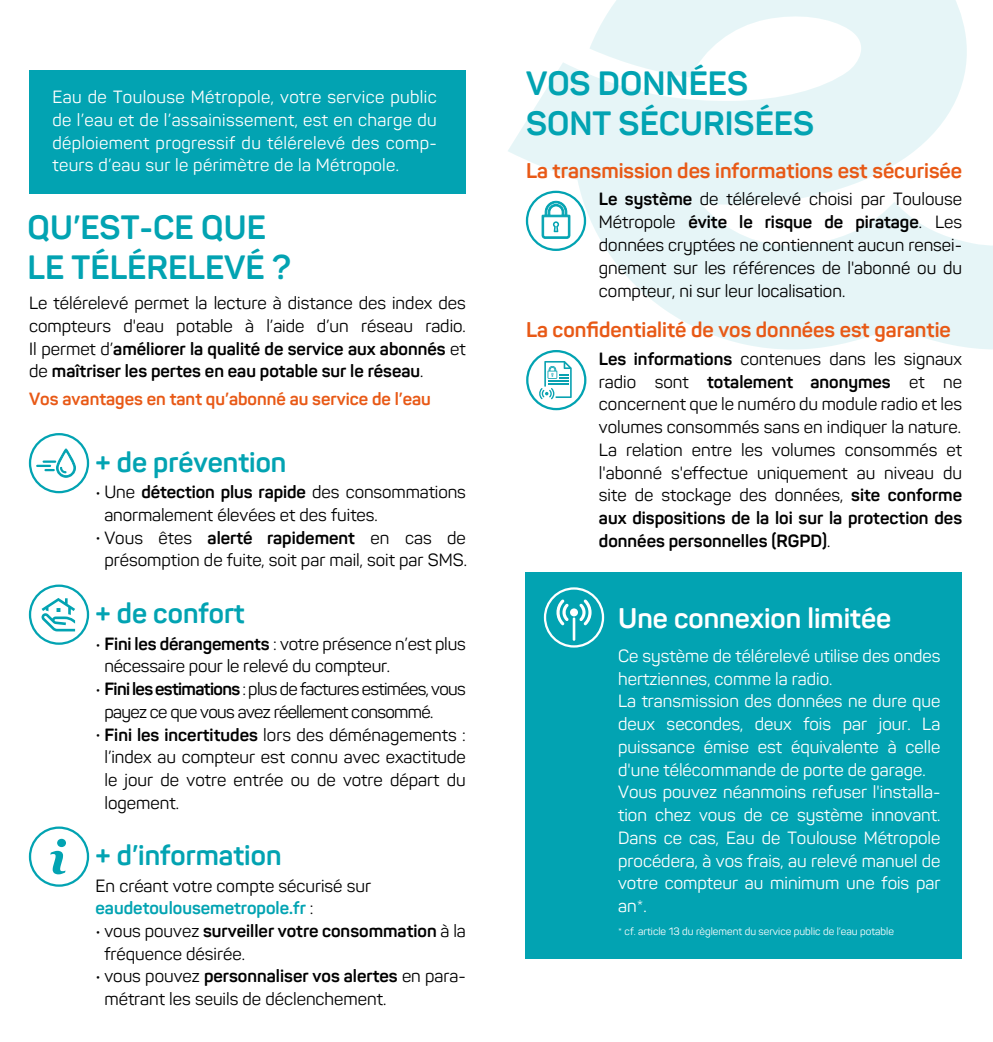
<style>
.page{position:relative;width:993px;height:1042px;background:#fff}
.page>*{position:absolute;margin:0;border:0;box-sizing:border-box;transform-origin:0 0}
.t1{font:700 33.25px/39.9px "Panton";color:#02a3b2}
.t2{font:700 28px "Panton";color:#02a3b2}
.t3{font:700 28px "Panton";color:#fff}
.t4{font:700 21px "Panton";color:#e85916}
.t5{font:17.5px/22.8px "Panton";color:#000}
.t6{font:17.5px/22.8px "Panton";color:#fff;text-align:justify}
.t7{font:17.5px/22.8px "Panton";letter-spacing:-.035em;color:#000}
.t8{font:700 17.5px "Panton";color:#e85916}
.t9{font:10.5px "Panton";color:#fff}
.s1{font-weight:700}
.s2{font-weight:700;color:#02a3b2}
</style>
<div class="page">
<svg style="left:508px;top:0;width:484px;height:349px;fill:#e6f5f7"></svg>
<div style="left:29px;top:70px;width:437px;height:123px;background:#02a3b2"></div>
<div style="left:525px;top:572px;width:436px;height:386px;background:#02a3b2"></div>
<svg style="left:50px;top:839px;width:16px;height:35px"></svg>
<div style="left:29px;top:826px;width:60px;height:61px;border:2px solid #02a3b2;border-radius:50%"></div>
<div style="left:29px;top:433px;width:60px;height:60px;border:2px solid #02a3b2;border-radius:50%"></div>
<div style="left:29px;top:584px;width:60px;height:61px;border:2px solid #02a3b2;border-radius:50%"></div>
<svg style="left:41px;top:598px;width:34px;height:33px"></svg>
<svg style="left:37px;top:448px;width:39px;height:30px"></svg>
<div style="left:543px;top:587px;width:61px;height:60px;border:2px solid #fff;border-radius:50%"></div>
<svg style="left:556px;top:599px;width:12px;height:26px"></svg>
<svg style="left:579px;top:599px;width:12px;height:26px"></svg>
<div style="left:570px;top:608px;width:8px;height:8px;background:#fff;border-radius:50%"></div>
<hr style="left:572px;top:617px;width:3px;height:24px;background:#fff">
<div style="left:525px;top:191px;width:61px;height:60px;border:2px solid #02a3b2;border-radius:50%"></div>
<svg style="left:541px;top:200px;width:29px;height:39px"></svg>
<div style="left:526px;top:350px;width:60px;height:60px;border:2px solid #02a3b2;border-radius:50%"></div>
<svg style="left:539px;top:361px;width:32px;height:38px"></svg>
<p class="t6" style="left:52px;top:85px;width:386px">Eau de Toulouse Métropole, votre service public de l’eau et de l’assainissement, est en charge du déploiement progressif du télérelevé des comp&shy;teurs d’eau sur le périmètre de la Métropole.</p>
<h1 class="t1" style="left:27px;top:207px;width:265px">QU’EST-CE QUE<br>LE TÉLÉRELEVÉ ?</h1>
<p class="t5" style="left:29px;top:291px;width:438px;text-align:justify">Le télérelevé permet la lecture à distance des index des compteurs d'eau potable à l’aide d’un réseau radio.<br>Il permet d’<span class="s1">améliorer la qualité de service aux abonnés</span> et de <span class="s1">maîtriser les pertes en eau potable sur le réseau</span>.</p>
<p class="t8" style="left:29px;top:388px;width:403px">Vos avantages en tant qu’abonné au service de l’eau</p>
<h2 class="t2" style="left:96px;top:445px;width:192px">+ de prévention</h2>
<p class="t5" style="left:104px;top:480px;width:363px;text-indent:-9px">• Une <span class="s1">détection plus rapide</span> des consommations anormalement élevées et des fuites.</p>
<p class="t5" style="left:96px;top:526px;width:373px;text-align:center">• Vous êtes <span class="s1">alerté rapidement</span> en cas de présomption de fuite, soit par mail, soit par SMS.</p>
<h2 class="t2" style="left:96px;top:596px;width:151px">+ de confort</h2>
<p class="t5" style="left:104px;top:632px;width:363px;text-indent:-9px">• <span class="s1">Fini les dérangements</span> : votre présence n’est plus nécessaire pour le relevé du compteur.</p>
<p class="t7" style="left:104px;top:677px;width:363px;text-indent:-9px">• <span class="s1">Fini les estimations</span> : plus de factures estimées, vous payez ce que vous avez réellement consommé.</p>
<p class="t5" style="left:104px;top:723px;width:363px;text-align:justify;text-indent:-9px">• <span class="s1">Fini les incertitudes</span> lors des déménagements : l’index au compteur est connu avec exactitude le jour de votre entrée ou de votre départ du logement.</p>
<h2 class="t2" style="left:96px;top:838px;width:187px">+ d’information</h2>
<p class="t5" style="left:96px;top:874px;width:277px">En créant votre compte sécurisé sur <span class="s2">eaudetoulousemetropole.fr</span> :</p>
<p class="t5" style="left:104px;top:919px;width:363px;text-indent:-9px">• vous pouvez <span class="s1">surveiller votre consommation</span> à la fréquence désirée.</p>
<p class="t5" style="left:104px;top:965px;width:363px;text-indent:-9px">• vous pouvez <span class="s1">personnaliser vos alertes</span> en para&shy;métrant les seuils de déclenchement.</p>
<h1 class="t1" style="left:526px;top:64px;width:290px">VOS DONNÉES<br>SONT SÉCURISÉES</h1>
<p class="t4" style="left:526px;top:157px;width:437px">La transmission des informations est sécurisée</p>
<p class="t5" style="left:598px;top:188px;width:364px;text-align:justify"><span class="s1">Le système</span> de télérelevé choisi par Toulouse Métropole <span class="s1">évite le risque de piratage</span>. Les données cryptées ne contiennent aucun rensei&shy;gnement sur les références de l'abonné ou du compteur, ni sur leur localisation.</p>
<p class="t4" style="left:526px;top:316px;width:426px">La confidentialité de vos données est garantie</p>
<p class="t5" style="left:598px;top:347px;width:364px;text-align:justify"><span class="s1">Les informations</span> contenues dans les signaux radio sont <span class="s1">totalement anonymes</span> et ne concernent que le numéro du module radio et les volumes consommés sans en indiquer la nature.<br>La relation entre les volumes consommés et l'abonné s'effectue uniquement au niveau du site de stockage des données, <span class="s1">site conforme aux dispositions de la loi sur la protection des données personnelles (RGPD)</span>.</p>
<h2 class="t3" style="left:618px;top:601px;width:274px">Une connexion limitée</h2>
<p class="t6" style="left:618px;top:644px;width:324px;text-align:left">Ce système de télérelevé utilise des ondes hertziennes, comme la radio.<br>La transmission des données ne dure que deux secondes, deux fois par jour. La puissance émise est équivalente à celle d'une télécommande de porte de garage.<br>Vous pouvez néanmoins refuser l'installa&shy;tion chez vous de ce système innovant.<br>Dans ce cas, Eau de Toulouse Métropole procédera, à vos frais, au relevé manuel de votre compteur au minimum une fois par an*.</p>
<p class="t9" style="left:618px;top:925px;width:277px">* cf. article 13 du règlement du service public de l’eau potable</p>
</div>
